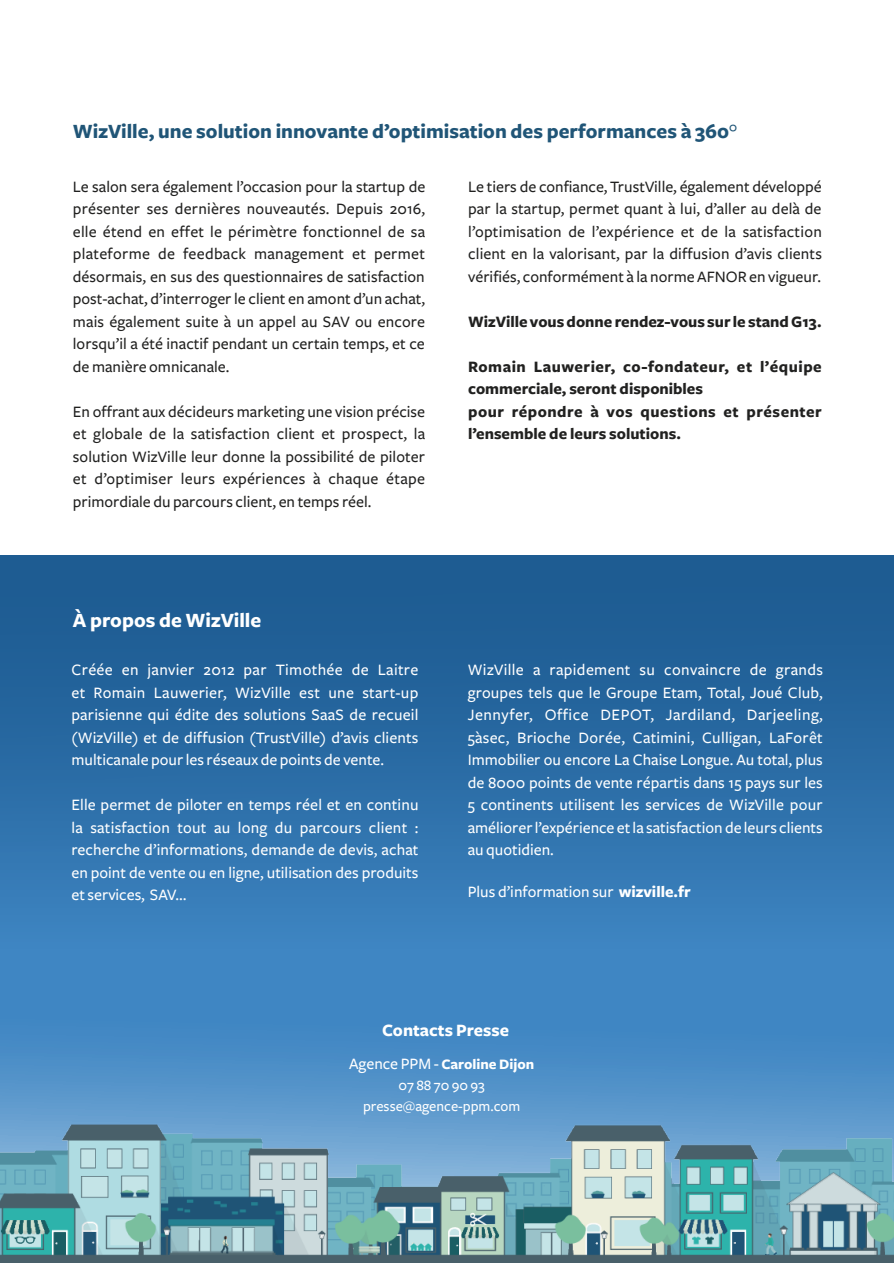
<style>
.page{position:relative;width:894px;height:1263px;background:#fff}
.page>*{position:absolute;margin:0;border:0;box-sizing:border-box;transform-origin:0 0}
.t1{font:700 21px "Freight Sans";color:#205577}
.t2{font:700 21px "Freight Sans";color:#fff}
.t3{font:700 18px "Freight Sans";color:#fff}
.t4{font:500 16.5px/22.5px "Freight Sans";color:#212120;text-align:justify}
.t5{font:500 16.5px/22.5px "Freight Sans";color:#fff;text-align:justify}
.t6{font:700 16.5px/22.5px "Freight Sans";letter-spacing:.025em;color:#212120}
.t7{font:700 16.5px "Freight Sans";color:#212120}
.t8{font:500 15px/21px "Freight Sans";color:#fff;text-align:center}
.s1{font-weight:700}
.s2{font-size:16.5px}
</style>
<div class="page">
<img style="left:0;top:555px;width:894px;height:545px">
<img style="left:0;top:1100px;width:894px;height:163px">
<p class="t1" style="left:73px;top:120px;width:666px">WizVille, une solution innovante d’optimisation des performances à 360°</p>
<p class="t4" style="left:468px;top:176px;width:355px">Le tiers de confiance, TrustVille, également développé par la startup, permet quant à lui, d’aller au delà de l’optimisation de l’expérience et de la satisfaction client en la valorisant, par la diffusion d’avis clients vérifiés, conformément à la norme AFNOR en vigueur.</p>
<p class="t7" style="left:468px;top:313px;width:355px">WizVille vous donne rendez-vous sur le stand G13.</p>
<p class="t6" style="left:468px;top:356px;width:355px">Romain Lauwerier, co-fondateur, et l’équipe commerciale, seront disponibles<br>pour répondre à vos questions et présenter l’ensemble de leurs solutions.</p>
<p class="t4" style="left:73px;top:176px;width:354px">Le salon sera également l’occasion pour la startup de présenter ses dernières nouveautés. Depuis 2016, elle étend en effet le périmètre fonctionnel de sa plateforme de feedback management et permet désormais, en sus des questionnaires de satisfaction post-achat, d’interroger le client en amont d’un achat, mais également suite à un appel au SAV ou encore lorsqu’il a été inactif pendant un certain temps, et ce de manière omnicanale.</p>
<p class="t4" style="left:73px;top:401px;width:354px">En offrant aux décideurs marketing une vision précise et globale de la satisfaction client et prospect, la solution WizVille leur donne la possibilité de piloter et d’optimiser leurs expériences à chaque étape primordiale du parcours client, en temps réel.</p>
<p class="t2" style="left:73px;top:609px;width:190px">À propos de WizVille</p>
<p class="t5" style="left:71px;top:659px;width:349px">Créée en janvier 2012 par Timothée de Laitre et Romain Lauwerier, WizVille est une start-up parisienne qui édite des solutions SaaS de recueil (WizVille) et de diffusion (TrustVille) d’avis clients multicanale pour les réseaux de points de vente.</p>
<p class="t5" style="left:71px;top:794px;width:349px">Elle permet de piloter en temps réel et en continu la satisfaction tout au long du parcours client : recherche d’informations, demande de devis, achat en point de vente ou en ligne, utilisation des produits et services, SAV…</p>
<p class="t5" style="left:468px;top:659px;width:357px">WizVille a rapidement su convaincre de grands groupes tels que le Groupe Etam, Total, Joué Club, Jennyfer, Office DEPOT, Jardiland, Darjeeling, 5àsec, Brioche Dorée, Catimini, Culligan, LaForêt Immobilier ou encore La Chaise Longue. Au total, plus de 8000 points de vente répartis dans 15 pays sur les 5 continents utilisent les services de WizVille pour améliorer l’expérience et la satisfaction de leurs clients au quotidien.</p>
<p class="t5" style="left:468px;top:881px;width:225px">Plus d’information sur <span class="s1">wizville.fr</span></p>
<p class="t3" style="left:382px;top:1020px;width:128px">Contacts Presse</p>
<p class="t8" style="left:349px;top:1054px;width:187px"><span class="s2">Agence PPM -</span> <span class="s1">Caroline Dijon<br></span>07 88 70 90 93 presse@agence-ppm.com</p>
</div>
